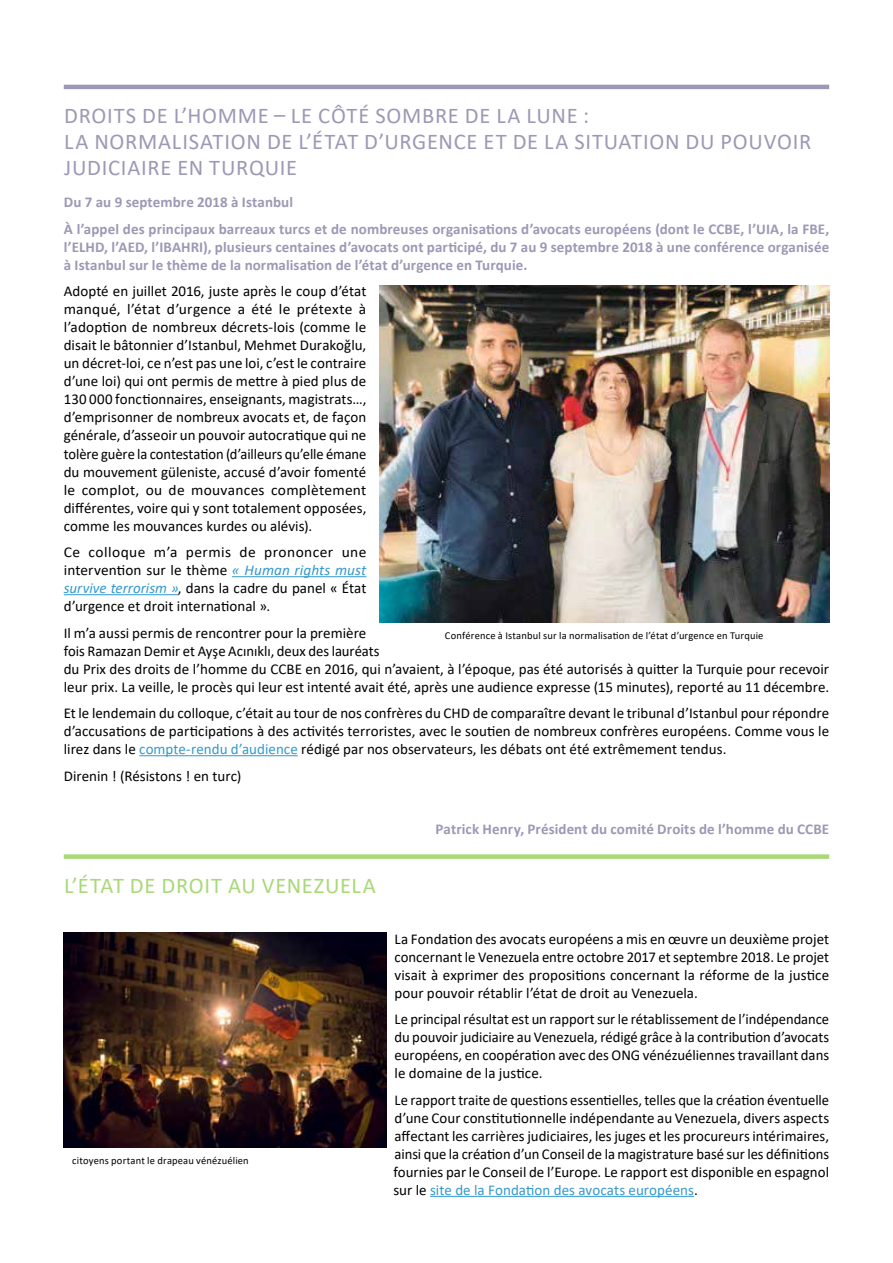
<style>
.page{position:relative;width:893px;height:1263px;background:#fff}
.page>*{position:absolute;margin:0;border:0;box-sizing:border-box;transform-origin:0 0}
.t1{font:22.5px/25.8px "Calibri";letter-spacing:.035em;color:#9d98b5}
.t2{font:22.5px "Calibri";letter-spacing:.03em;color:#a9d879}
.t3{font:15px/18px "Calibri";color:#000;text-align:justify}
.t4{font:700 15px/26.5px "Calibri";letter-spacing:.005em;color:#9d98b5}
.t5{font:10.5px "Calibri";letter-spacing:.015em;color:#000}
.s1{font-style:italic;color:#39c}
.s2{color:#39c}
</style>
<div class="page">
<hr style="left:232px;top:576px;width:134px;height:1px;background:#39c">
<hr style="left:64px;top:594px;width:114px;height:1px;background:#39c">
<hr style="left:139px;top:755px;width:159px;height:1px;background:#39c">
<hr style="left:430px;top:1196px;width:264px;height:1px;background:#39c">
<img style="left:379px;top:285px;width:450px;height:337px">
<img style="left:64px;top:932px;width:322px;height:215px">
<div style="left:64px;top:854px;width:765px;height:5px;background:#a9d879"></div>
<hr style="left:64px;top:85px;width:765px;height:4px;background:#9d98b5">
<h1 class="t1" style="left:64px;top:102px;width:748px">DROITS DE L’HOMME – LE CÔTÉ SOMBRE DE LA LUNE :<br>LA NORMALISATION DE L’ÉTAT D’URGENCE ET DE LA SITUATION DU POUVOIR<br>JUDICIAIRE EN TURQUIE</h1>
<p class="t4" style="left:64px;top:189px;width:767px">Du 7 au 9 septembre 2018 à Istanbul<br>À l’appel des principaux barreaux turcs et de nombreuses organisations d’avocats européens (dont le CCBE, l’UIA, la FBE,</p>
<p class="t4" style="left:64px;top:238px;width:767px;line-height:18px">l’ELHD, l’AED, l’IBAHRI), plusieurs centaines d’avocats ont participé, du 7 au 9 septembre 2018 à une conférence organisée à Istanbul sur le thème de la normalisation de l’état d’urgence en Turquie.</p>
<p class="t3" style="left:64px;top:282px;width:304px">Adopté en juillet 2016, juste après le coup d’état manqué, l’état d’urgence a été le prétexte à l’adoption de nombreux décrets-lois (comme le disait le bâtonnier d’Istanbul, Mehmet Durakoğlu, un décret-loi, ce n’est pas une loi, c’est le contraire d’une loi) qui ont permis de mettre à pied plus de 130 000 fonctionnaires, enseignants, magistrats…, d’emprisonner de nombreux avocats et, de façon générale, d’asseoir un pouvoir autocratique qui ne tolère guère la contestation (d’ailleurs qu’elle émane du mouvement güleniste, accusé d’avoir fomenté le complot, ou de mouvances complètement différentes, voire qui y sont totalement opposées, comme les mouvances kurdes ou alévis).</p>
<p class="t3" style="left:64px;top:543px;width:304px">Ce colloque m’a permis de prononcer une intervention sur le thème <span class="s1">« Human rights must survive terrorism »</span>, dans la cadre du panel « État d’urgence et droit international ».</p>
<p class="t3" style="left:64px;top:623px;width:767px;text-align:left">Il m’a aussi permis de rencontrer pour la première<br>fois Ramazan Demir et Ayşe Acınıklı, deux des lauréats<br>du Prix des droits de l’homme du CCBE en 2016, qui n’avaient, à l’époque, pas été autorisés à quitter la Turquie pour recevoir leur prix. La veille, le procès qui leur est intenté avait été, après une audience expresse (15 minutes), reporté au 11 décembre.</p>
<p class="t3" style="left:64px;top:704px;width:767px">Et le lendemain du colloque, c’était au tour de nos confrères du CHD de comparaître devant le tribunal d’Istanbul pour répondre d’accusations de participations à des activités terroristes, avec le soutien de nombreux confrères européens. Comme vous le lirez dans le <span class="s2">compte-rendu d’audience</span> rédigé par nos observateurs, les débats ont été extrêmement tendus.</p>
<p class="t3" style="left:64px;top:766px;width:179px">Direnin ! (Résistons ! en turc)</p>
<p class="t5" style="left:445px;top:628px;width:320px">Conférence à Istanbul sur la normalisation de l’état d’urgence en Turquie</p>
<h1 class="t2" style="left:64px;top:870px;width:313px">L’ÉTAT DE DROIT AU VENEZUELA</h1>
<p class="t5" style="left:72px;top:1153px;width:178px">citoyens portant le drapeau vénézuélien</p>
<p class="t4" style="left:436px;top:815px;width:395px">Patrick Henry, Président du comité Droits de l’homme du CCBE</p>
<p class="t3" style="left:394px;top:929px;width:436px">La Fondation des avocats européens a mis en œuvre un deuxième projet concernant le Venezuela entre octobre 2017 et septembre 2018. Le projet visait à exprimer des propositions concernant la réforme de la justice pour pouvoir rétablir l’état de droit au Venezuela.</p>
<p class="t3" style="left:394px;top:1010px;width:436px">Le principal résultat est un rapport sur le rétablissement de l’indépendance du pouvoir judiciaire au Venezuela, rédigé grâce à la contribution d’avocats européens, en coopération avec des ONG vénézuéliennes travaillant dans le domaine de la justice.</p>
<p class="t3" style="left:393px;top:1090px;width:437px">Le rapport traite de questions essentielles, telles que la création éventuelle d’une Cour constitutionnelle indépendante au Venezuela, divers aspects affectant les carrières judiciaires, les juges et les procureurs intérimaires, ainsi que la création d’un Conseil de la magistrature basé sur les définitions fournies par le Conseil de l’Europe. Le rapport est disponible en espagnol sur le <span class="s2">site de la Fondation des avocats européens</span>.</p>
</div>
